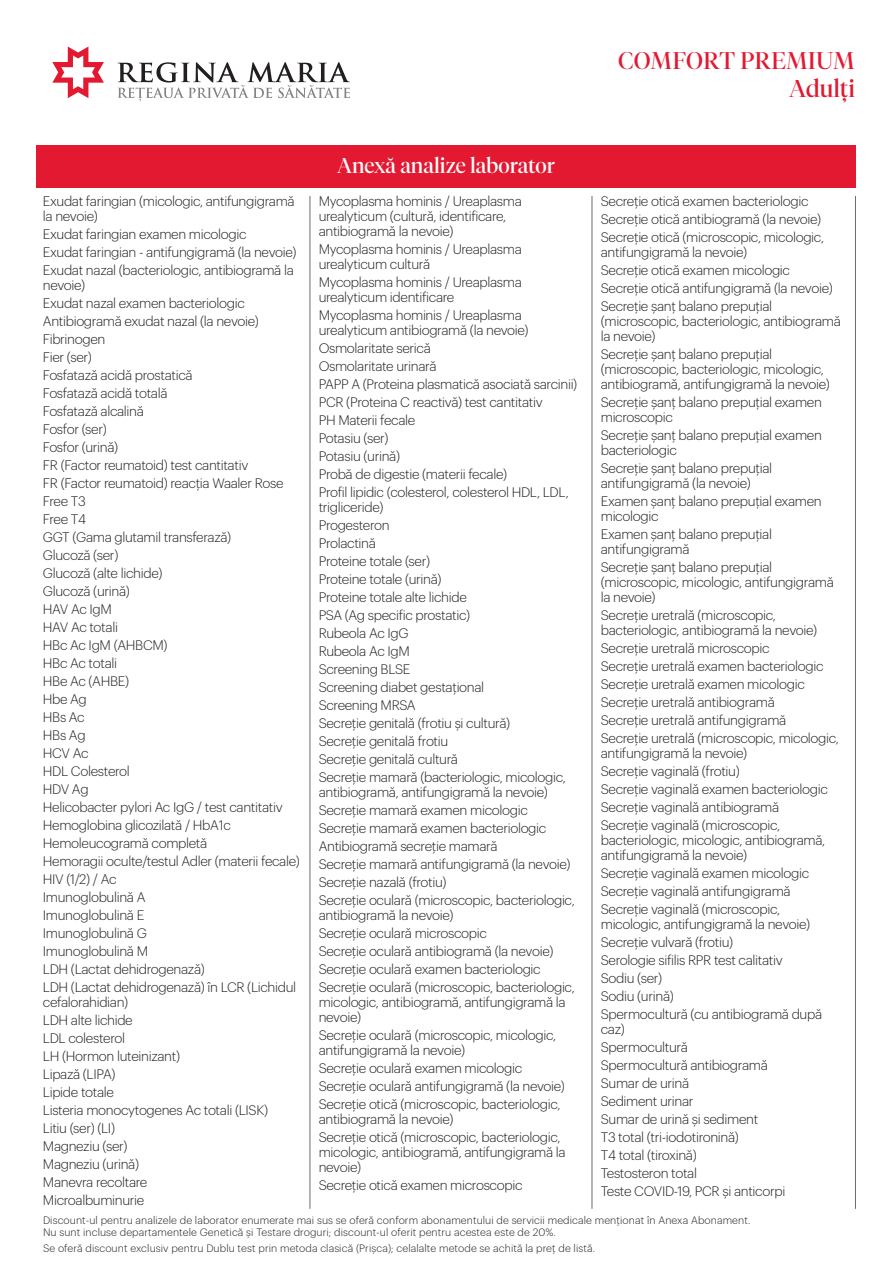
<style>
.page{position:relative;width:893px;height:1263px;background:#fff}
.page>*{position:absolute;margin:0;border:0;box-sizing:border-box;transform-origin:0 0}
.t1{font:24px/28.8px "Tiempos Fine";color:#e21931;text-align:right}
.t2{font:21px "Tiempos Fine";color:#fff}
.t3{font:300 13.5px/18px "Graphik";letter-spacing:-.025em;color:#231f20}
.t4{font:300 10.5px/12px "Graphik";letter-spacing:.01em;color:#231f20}
</style>
<div class="page">
<svg style="left:52px;top:47px;width:52px;height:51px"></svg>
<svg style="left:118px;top:62px;width:232px;height:40px"></svg>
<hr style="left:310px;top:196px;width:1px;height:1013px;background:#6c6d70">
<hr style="left:592px;top:196px;width:1px;height:1013px;background:#6c6d70">
<hr style="left:855px;top:196px;width:1px;height:1013px;background:#6c6d70">
<div style="left:36px;top:145px;width:819px;height:43px;background:#e21931"></div>
<p class="t3" style="left:43px;top:193px;width:253px;line-height:15px">Exudat faringian (micologic, antifungigramă la nevoie)</p>
<p class="t3" style="left:43px;top:224px;width:255px">Exudat faringian examen micologic<br>Exudat faringian - antifungigramă (la nevoie)<br>Exudat nazal (bacteriologic, antibiogramă la</p>
<p class="t3" style="left:43px;top:275px;width:258px">nevoie)<br>Exudat nazal examen bacteriologic<br>Antibiogramă exudat nazal (la nevoie)<br>Fibrinogen<br>Fier (ser)<br>Fosfatază acidă prostatică<br>Fosfatază acidă totală<br>Fosfatază alcalină<br>Fosfor (ser)<br>Fosfor (urină)<br>FR (Factor reumatoid) test cantitativ<br>FR (Factor reumatoid) reacția Waaler Rose<br>Free T3<br>Free T4<br>GGT (Gama glutamil transferază)<br>Glucoză (ser)<br>Glucoză (alte lichide)<br>Glucoză (urină)<br>HAV Ac IgM<br>HAV Ac totali<br>HBc Ac IgM (AHBCM)<br>HBc Ac totali<br>HBe Ac (AHBE)<br>Hbe Ag<br>HBs Ac<br>HBs Ag<br>HCV Ac<br>HDL Colesterol<br>HDV Ag<br>Helicobacter pylori Ac IgG / test cantitativ<br>Hemoglobina glicozilată / HbA1c<br>Hemoleucogramă completă<br>Hemoragii oculte/testul Adler (materii fecale)<br>HIV (1/2) / Ac<br>Imunoglobulină A<br>Imunoglobulină E<br>Imunoglobulină G<br>Imunoglobulină M<br>LDH (Lactat dehidrogenază)<br>LDH (Lactat dehidrogenază) în LCR (Lichidul</p>
<p class="t3" style="left:43px;top:992px;width:227px">cefalorahidian)<br>LDH alte lichide<br>LDL colesterol<br>LH (Hormon luteinizant)<br>Lipază (LIPA)<br>Lipide totale<br>Listeria monocytogenes Ac totali (LISK)<br>Litiu (ser) (LI)<br>Magneziu (ser)<br>Magneziu (urină)<br>Manevra recoltare<br>Microalbuminurie</p>
<h2 class="t2" style="left:337px;top:153px;width:219px">Anexă analize laborator</h2>
<p class="t3" style="left:319px;top:193px;width:205px;line-height:15px">Mycoplasma hominis / Ureaplasma urealyticum (cultură, identificare, antibiogramă la nevoie)</p>
<p class="t3" style="left:319px;top:241px;width:205px;line-height:15px">Mycoplasma hominis / Ureaplasma urealyticum cultură</p>
<p class="t3" style="left:319px;top:274px;width:205px;line-height:15px">Mycoplasma hominis / Ureaplasma urealyticum identificare</p>
<p class="t3" style="left:319px;top:307px;width:211px;line-height:15px">Mycoplasma hominis / Ureaplasma urealyticum antibiogramă (la nevoie)</p>
<p class="t3" style="left:319px;top:338px;width:260px">Osmolaritate serică<br>Osmolaritate urinară<br>PAPP A (Proteina plasmatică asociată sarcinii)<br>PCR (Proteina C reactivă) test cantitativ<br>PH Materii fecale<br>Potasiu (ser)<br>Potasiu (urină)<br>Probă de digestie (materii fecale)<br>Profil lipidic (colesterol, colesterol HDL, LDL,</p>
<p class="t3" style="left:319px;top:497px;width:249px">trigliceride)<br>Progesteron<br>Prolactină<br>Proteine totale (ser)<br>Proteine totale (urină)<br>Proteine totale alte lichide<br>PSA (Ag specific prostatic)<br>Rubeola Ac IgG<br>Rubeola Ac IgM<br>Screening BLSE<br>Screening diabet gestațional<br>Screening MRSA<br>Secreție genitală (frotiu și cultură)<br>Secreție genitală frotiu<br>Secreție genitală cultură<br>Secreție mamară (bacteriologic, micologic,</p>
<p class="t3" style="left:319px;top:782px;width:258px">antibiogramă, antifungigramă la nevoie)<br>Secreție mamară examen micologic Secreție mamară examen bacteriologic Antibiogramă secreție mamară<br>Secreție mamară antifungigramă (la nevoie)<br>Secreție nazală (frotiu)<br>Secreție oculară (microscopic, bacteriologic,</p>
<p class="t3" style="left:319px;top:905px;width:258px">antibiogramă la nevoie)<br>Secreție oculară microscopic<br>Secreție oculară antibiogramă (la nevoie)<br>Secreție oculară examen bacteriologic Secreție oculară (microscopic, bacteriologic,</p>
<p class="t3" style="left:319px;top:994px;width:249px;line-height:15px">micologic, antibiogramă, antifungigramă la nevoie)</p>
<p class="t3" style="left:319px;top:1027px;width:239px;line-height:15px">Secreție oculară (microscopic, micologic, antifungigramă la nevoie)</p>
<p class="t3" style="left:319px;top:1058px;width:248px">Secreție oculară examen micologic<br>Secreție oculară antifungigramă (la nevoie)<br>Secreție otică (microscopic, bacteriologic,</p>
<p class="t3" style="left:319px;top:1109px;width:243px">antibiogramă la nevoie)<br>Secreție otică (microscopic, bacteriologic,</p>
<p class="t3" style="left:319px;top:1143px;width:249px;line-height:15px">micologic, antibiogramă, antifungigramă la nevoie)</p>
<p class="t3" style="left:319px;top:1175px;width:205px">Secreție otică examen microscopic</p>
<h1 class="t1" style="left:618px;top:46px;width:238px">COMFORT PREMIUM<br>Adulți</h1>
<p class="t3" style="left:601px;top:191px;width:225px">Secreție otică examen bacteriologic<br>Secreție otică antibiogramă (la nevoie)<br>Secreție otică (microscopic, micologic,</p>
<p class="t3" style="left:601px;top:242px;width:233px">antifungigramă la nevoie)<br>Secreție otică examen micologic Secreție otică antifungigramă (la nevoie)<br>Secreție șanț balano prepuțial</p>
<p class="t3" style="left:601px;top:312px;width:241px;line-height:15px">(microscopic, bacteriologic, antibiogramă la nevoie)</p>
<p class="t3" style="left:601px;top:345px;width:231px;line-height:15px">Secreție șanț balano prepuțial (microscopic, bacteriologic, micologic, antibiogramă, antifungigramă la nevoie)</p>
<p class="t3" style="left:601px;top:393px;width:223px;line-height:15px">Secreție șanț balano prepuțial examen microscopic</p>
<p class="t3" style="left:601px;top:426px;width:223px;line-height:15px">Secreție șanț balano prepuțial examen bacteriologic</p>
<p class="t3" style="left:601px;top:459px;width:173px;line-height:15px">Secreție șanț balano prepuțial antifungigramă (la nevoie)</p>
<p class="t3" style="left:601px;top:492px;width:223px;line-height:15px">Examen șanț balano prepuțial examen micologic</p>
<p class="t3" style="left:601px;top:525px;width:173px;line-height:15px">Examen șanț balano prepuțial antifungigramă</p>
<p class="t3" style="left:601px;top:558px;width:234px;line-height:15px">Secreție șanț balano prepuțial (microscopic, micologic, antifungigramă la nevoie)</p>
<p class="t3" style="left:601px;top:606px;width:218px;line-height:15px">Secreție uretrală (microscopic, bacteriologic, antibiogramă la nevoie)</p>
<p class="t3" style="left:601px;top:638px;width:240px">Secreție uretrală microscopic<br>Secreție uretrală examen bacteriologic Secreție uretrală examen micologic Secreție uretrală antibiogramă<br>Secreție uretrală antifungigramă<br>Secreție uretrală (microscopic, micologic,</p>
<p class="t3" style="left:601px;top:743px;width:229px">antifungigramă la nevoie)<br>Secreție vaginală (frotiu)<br>Secreție vaginală examen bacteriologic<br>Secreție vaginală antibiogramă<br>Secreție vaginală (microscopic,</p>
<p class="t3" style="left:601px;top:831px;width:226px;line-height:15px">bacteriologic, micologic, antibiogramă, antifungigramă la nevoie)</p>
<p class="t3" style="left:601px;top:863px;width:210px">Secreție vaginală examen micologic<br>Secreție vaginală antifungigramă<br>Secreție vaginală (microscopic,</p>
<p class="t3" style="left:601px;top:914px;width:223px">micologic, antifungigramă la nevoie)<br>Secreție vulvară (frotiu)<br>Serologie sifilis RPR test calitativ<br>Sodiu (ser)<br>Sodiu (urină)<br>Spermocultură (cu antibiogramă după</p>
<p class="t3" style="left:601px;top:1019px;width:186px">caz)<br>Spermocultură<br>Spermocultură antibiogramă<br>Sumar de urină<br>Sediment urinar<br>Sumar de urină și sediment<br>T3 total (tri-iodotironină)<br>T4 total (tiroxină)<br>Testosteron total<br>Teste COVID-19, PCR și anticorpi</p>
<p class="t4" style="left:43px;top:1213px;width:709px">Discount-ul pentru analizele de laborator enumerate mai sus se oferă conform abonamentului de servicii medicale menționat în Anexa Abonament.<br>Nu sunt incluse departamentele Genetică și Testare droguri; discount-ul oferit pentru acestea este de 20%.</p>
<p class="t4" style="left:43px;top:1241px;width:554px">Se oferă discount exclusiv pentru Dublu test prin metoda clasică (Prișca); celalalte metode se achită la preț de listă.</p>
</div>
